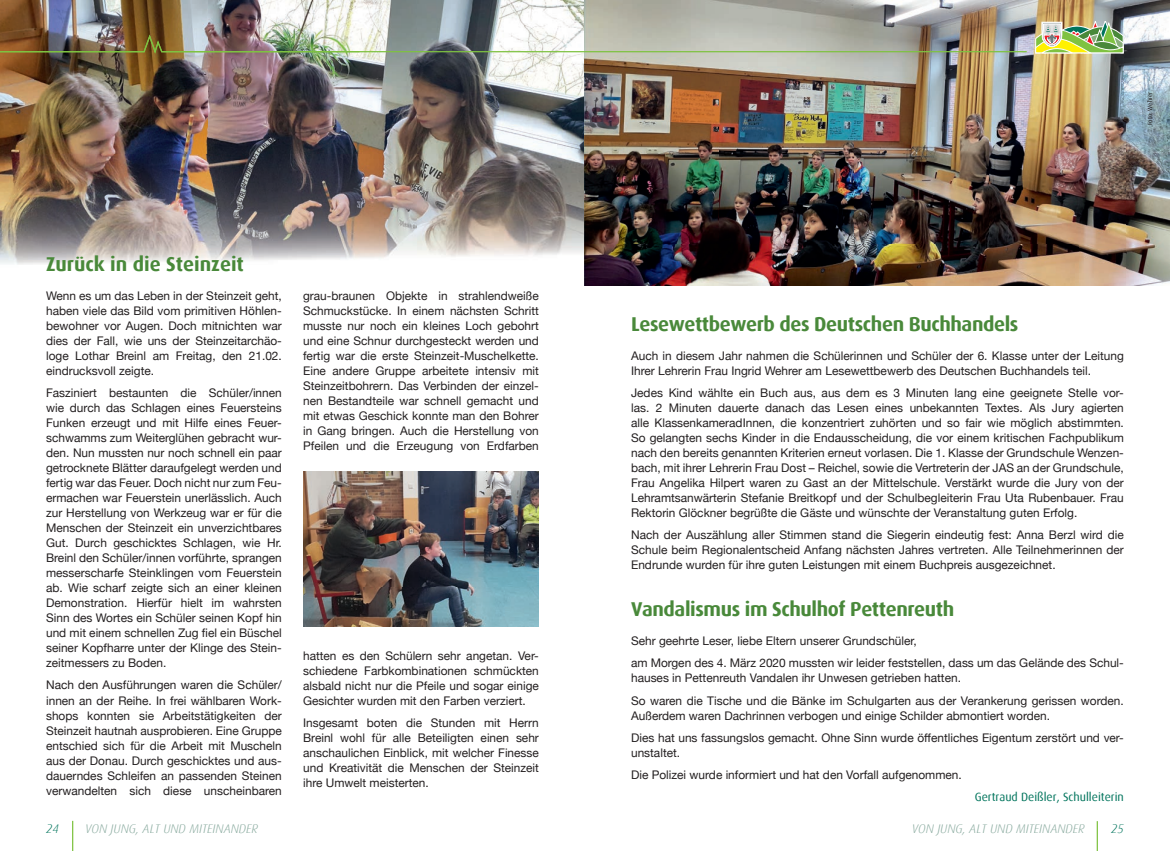
<style>
.page{position:relative;width:1170px;height:851px;background:#fff}
.page>*{position:absolute;margin:0;border:0;box-sizing:border-box;transform-origin:0 0}
.t1{font:700 20px "Dax";letter-spacing:-.02em;color:#49893a}
.t2{font:700 20px "Dax";color:#49893a}
.t3{font:italic 300 12.5px "Dax";color:#87a99d}
.t4{font:italic 300 12.5px "Dax";color:#01745c}
.t5{font:11.88px/15px "Helvetica Neue";color:#231f20;text-align:justify}
.t6{font:11.88px "Dax";color:#01745c}
.t7{font:6.25px "Dax";color:#231f20}
</style>
<div class="page">
<img style="left:0;top:0;width:585px;height:270px">
<img style="left:585px;top:0;width:584px;height:285px">
<hr style="left:72px;top:820px;width:1px;height:30px;background:#7fc241">
<svg style="left:1096px;top:821px;width:1px;height:29px"></svg>
<svg style="left:1035px;top:21px;width:88px;height:32px;background:#acbe7b"></svg>
<img style="left:0;top:33px;width:1027px;height:23px">
<img style="left:303px;top:471px;width:236px;height:155px">
<p class="t7" style="left:1146px;top:125px;width:35px;rotate:-90deg">Foto: Wehrer</p>
<h1 class="t2" style="left:46px;top:252px;width:199px">Zurück in die Steinzeit</h1>
<p class="t5" style="left:46px;top:289px;width:237px">Wenn es um das Leben in der Steinzeit geht, haben viele das Bild vom primitiven Höhlen&shy;bewohner vor Augen. Doch mitnichten war dies der Fall, wie uns der Steinzeitarchäo&shy;loge Lothar Breinl am Freitag, den 21.02. eindrucksvoll zeigte.</p>
<p class="t5" style="left:46px;top:386px;width:237px">Fasziniert bestaunten die Schüler/innen wie durch das Schlagen eines Feuersteins Funken erzeugt und mit Hilfe eines Feuer&shy;schwamms zum Weiterglühen gebracht wur&shy;den. Nun mussten nur noch schnell ein paar getrocknete Blätter daraufgelegt werden und fertig war das Feuer. Doch nicht nur zum Feu&shy;ermachen war Feuerstein unerlässlich. Auch zur Herstellung von Werkzeug war er für die Menschen der Steinzeit ein unverzichtbares Gut. Durch geschicktes Schlagen, wie Hr.<br>Breinl den Schüler/innen vorführte, sprangen messerscharfe Steinklingen vom Feuerstein ab. Wie scharf zeigte sich an einer kleinen Demonstration. Hierfür hielt im wahrsten Sinn des Wortes ein Schüler seinen Kopf hin und mit einem schnellen Zug fiel ein Büschel seiner Kopfharre unter der Klinge des Stein&shy;zeitmessers zu Boden.</p>
<p class="t5" style="left:46px;top:678px;width:237px">Nach den Ausführungen waren die Schüler/ innen an der Reihe. In frei wählbaren Work&shy;shops konnten sie Arbeitstätigkeiten der Steinzeit hautnah ausprobieren. Eine Gruppe entschied sich für die Arbeit mit Muscheln aus der Donau. Durch geschicktes und aus&shy;dauerndes Schleifen an passenden Steinen verwandelten sich diese unscheinbaren</p>
<p class="t5" style="left:303px;top:289px;width:237px">grau-braunen Objekte in strahlendweiße Schmuckstücke. In einem nächsten Schritt musste nur noch ein kleines Loch gebohrt und eine Schnur durchgesteckt werden und fertig war die erste Steinzeit-Muschelkette.<br>Eine andere Gruppe arbeitete intensiv mit Steinzeitbohrern. Das Verbinden der einzel&shy;nen Bestandteile war schnell gemacht und mit etwas Geschick konnte man den Bohrer in Gang bringen. Auch die Herstellung von Pfeilen und die Erzeugung von Erdfarben</p>
<p class="t5" style="left:303px;top:649px;width:237px">hatten es den Schülern sehr angetan. Ver&shy;schiedene Farbkombinationen schmückten alsbald nicht nur die Pfeile und sogar einige Gesichter wurden mit den Farben verziert.</p>
<p class="t5" style="left:303px;top:716px;width:237px">Insgesamt boten die Stunden mit Herrn Breinl wohl für alle Beteiligten einen sehr anschaulichen Einblick, mit welcher Finesse und Kreativität die Menschen der Steinzeit ihre Umwelt meisterten.</p>
<h1 class="t1" style="left:631px;top:312px;width:389px">Lesewettbewerb des Deutschen Buchhandels</h1>
<p class="t5" style="left:631px;top:349px;width:494px">Auch in diesem Jahr nahmen die Schülerinnen und Schüler der 6. Klasse unter der Leitung<br>Ihrer Lehrerin Frau Ingrid Wehrer am Lesewettbewerb des Deutschen Buchhandels teil.</p>
<p class="t5" style="left:631px;top:386px;width:494px">Jedes Kind wählte ein Buch aus, aus dem es 3 Minuten lang eine geeignete Stelle vor&shy;las. 2 Minuten dauerte danach das Lesen eines unbekannten Textes. Als Jury agierten alle KlassenkameradInnen, die konzentriert zuhörten und so fair wie möglich abstimmten.<br>So gelangten sechs Kinder in die Endausscheidung, die vor einem kritischen Fachpublikum nach den bereits genannten Kriterien erneut vorlasen. Die 1. Klasse der Grundschule Wenzen&shy;bach, mit ihrer Lehrerin Frau Dost – Reichel, sowie die Vertreterin der JAS an der Grundschule, Frau Angelika Hilpert waren zu Gast an der Mittelschule. Verstärkt wurde die Jury von der Lehramtsanwärterin Stefanie Breitkopf und der Schulbegleiterin Frau Uta Rubenbauer. Frau Rektorin Glöckner begrüßte die Gäste und wünschte der Veranstaltung guten Erfolg.</p>
<p class="t5" style="left:631px;top:528px;width:494px">Nach der Auszählung aller Stimmen stand die Siegerin eindeutig fest: Anna Berzl wird die Schule beim Regionalentscheid Anfang nächsten Jahres vertreten. Alle Teilnehmerinnen der Endrunde wurden für ihre guten Leistungen mit einem Buchpreis ausgezeichnet.</p>
<h1 class="t1" style="left:631px;top:597px;width:325px">Vandalismus im Schulhof Pettenreuth</h1>
<p class="t5" style="left:631px;top:630px;width:494px;line-height:22.1px">Sehr geehrte Leser, liebe Eltern unserer Grundschüler,<br>am Morgen des 4. März 2020 mussten wir leider feststellen, dass um das Gelände des Schul-</p>
<p class="t5" style="left:631px;top:667px;width:494px;line-height:22.1px">hauses in Pettenreuth Vandalen ihr Unwesen getrieben hatten.<br>So waren die Tische und die Bänke im Schulgarten aus der Verankerung gerissen worden.</p>
<p class="t5" style="left:631px;top:704px;width:494px;line-height:22.1px">Außerdem waren Dachrinnen verbogen und einige Schilder abmontiert worden.<br>Dies hat uns fassungslos gemacht. Ohne Sinn wurde öffentliches Eigentum zerstört und ver-</p>
<p class="t5" style="left:631px;top:742px;width:332px;line-height:22.1px">unstaltet.<br>Die Polizei wurde informiert und hat den Vorfall aufgenommen.</p>
<p class="t6" style="left:974px;top:790px;width:151px">Gertraud Deißler, Schulleiterin</p>
<p class="t4" style="left:46px;top:822px;width:14px">24</p>
<p class="t3" style="left:85px;top:822px;width:174px">VON JUNG, ALT UND MITEINANDER</p>
<p class="t3" style="left:911px;top:822px;width:175px">VON JUNG, ALT UND MITEINANDER</p>
<p class="t4" style="left:1110px;top:822px;width:14px">25</p>
</div>
